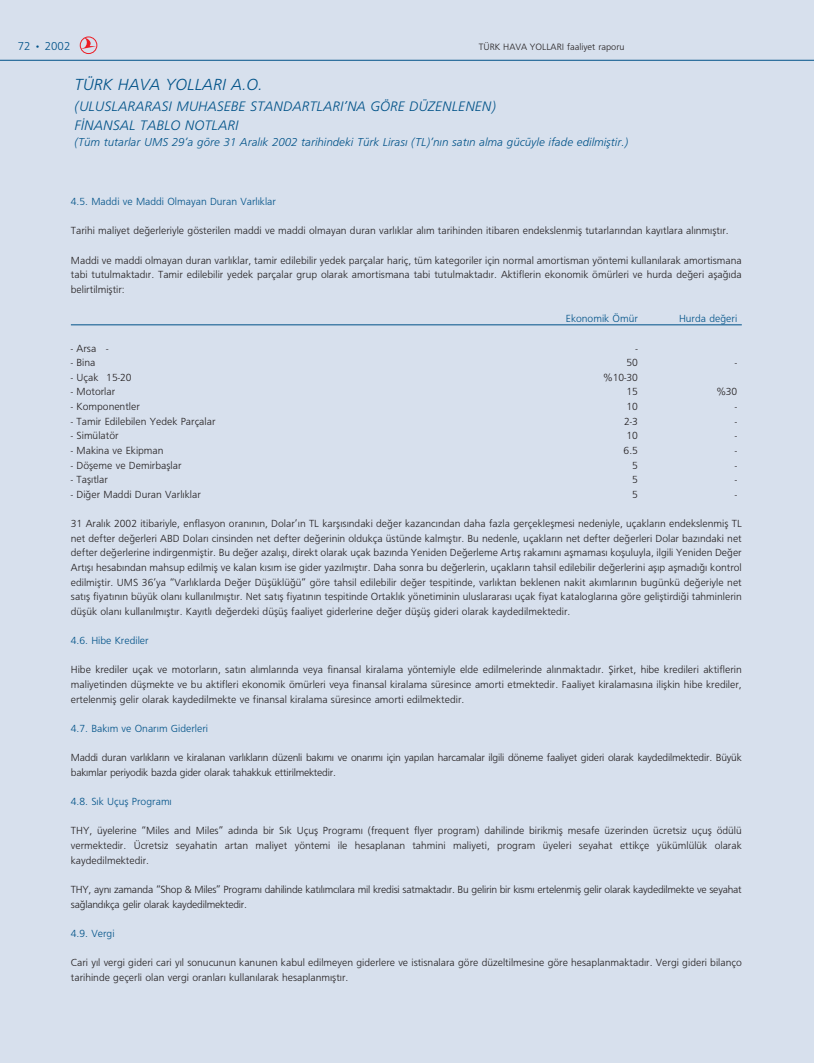
<style>
.page{position:relative;width:814px;height:1063px;background:#fff}
.page>*{position:absolute;margin:0;border:0;box-sizing:border-box;transform-origin:0 0}
.t1{font:italic 300 17.5px "Frutiger 46";color:#005288}
.t2{font:italic 300 15px/19px "Frutiger 46";color:#005288}
.t3{font:italic 300 12.5px "Frutiger 46";color:#005288}
.t4{font:300 12.5px "Frutiger 45";color:#005288}
.t5{font:300 11.25px/14.6px "Frutiger 45";color:#231f20;text-align:justify}
.t6{font:300 11.25px/14.6px "Frutiger 45";letter-spacing:-.02em;color:#231f20}
.t7{font:300 11.25px "Frutiger 45";color:#005288}
.t8{font:300 10px "Frutiger 45";color:#231f20}
</style>
<div class="page">
<div style="left:0;top:0;width:814px;height:1062px;background:#d7e0ed"></div>
<hr style="left:0;top:60px;width:814px;height:1px;background:#005288">
<hr style="left:71px;top:324px;width:671px;height:1px;background:#005288">
<svg style="left:81px;top:38px;width:15px;height:11px"></svg>
<div style="left:80px;top:37px;width:17px;height:17px;border:1px solid #ed1c24;border-radius:50%"></div>
<p class="t4" style="left:18px;top:41px;width:54px">72 • 2002</p>
<p class="t8" style="left:479px;top:43px;width:147px">TÜRK HAVA YOLLARI faaliyet raporu</p>
<h1 class="t1" style="left:74px;top:77px;width:190px">TÜRK HAVA YOLLARI A.O.</h1>
<h2 class="t2" style="left:74px;top:98px;width:423px">(ULUSLARARASI MUHASEBE STANDARTLARI’NA GÖRE DÜZENLENEN)<br>F‹NANSAL TABLO NOTLARI</h2>
<p class="t3" style="left:74px;top:137px;width:555px">(Tüm tutarlar UMS 29’a göre 31 Aral›k 2002 tarihindeki Türk Liras› (TL)’n›n sat›n alma gücüyle ifade edilmifltir.)</p>
<p class="t7" style="left:71px;top:197px;width:207px">4.5. Maddi ve Maddi Olmayan Duran Varl›klar</p>
<p class="t5" style="left:71px;top:224px;width:659px">Tarihi maliyet de¤erleriyle gösterilen maddi ve maddi olmayan duran varl›klar al›m tarihinden itibaren endekslenmifl tutarlar›ndan kay›tlara al›nm›flt›r.</p>
<p class="t5" style="left:71px;top:254px;width:672px">Maddi ve maddi olmayan duran varl›klar, tamir edilebilir yedek parçalar hariç, tüm kategoriler için normal amortisman yöntemi kullan›larak amortismana tabi tutulmaktad›r. Tamir edilebilir yedek parçalar grup olarak amortismana tabi tutulmaktad›r. Aktiflerin ekonomik ömürleri ve hurda de¤eri afla¤›da belirtilmifltir:</p>
<p class="t7" style="left:566px;top:314px;width:74px">Ekonomik Ömür</p>
<p class="t7" style="left:679px;top:314px;width:60px">Hurda de¤eri</p>
<p class="t5" style="left:71px;top:341px;width:39px">- Arsa -</p>
<p class="t5" style="left:635px;top:341px;width:4px">-</p>
<p class="t5" style="left:71px;top:356px;width:26px">- Bina</p>
<p class="t5" style="left:626px;top:356px;width:13px">50</p>
<p class="t5" style="left:735px;top:356px;width:4px">-</p>
<p class="t5" style="left:71px;top:371px;width:62px">- Uçak 15-20</p>
<p class="t5" style="left:603px;top:371px;width:36px">%10-30</p>
<p class="t5" style="left:71px;top:385px;width:46px">- Motorlar</p>
<p class="t5" style="left:626px;top:385px;width:13px">15</p>
<p class="t5" style="left:716px;top:385px;width:22px">%30</p>
<p class="t5" style="left:71px;top:400px;width:70px">- Komponentler</p>
<p class="t5" style="left:626px;top:400px;width:13px">10</p>
<p class="t5" style="left:735px;top:400px;width:4px">-</p>
<p class="t5" style="left:71px;top:414px;width:146px">- Tamir Edilebilen Yedek Parçalar</p>
<p class="t5" style="left:624px;top:414px;width:15px">2-3</p>
<p class="t5" style="left:735px;top:414px;width:4px">-</p>
<p class="t5" style="left:71px;top:429px;width:49px">- Simülatör</p>
<p class="t5" style="left:626px;top:429px;width:13px">10</p>
<p class="t5" style="left:735px;top:429px;width:4px">-</p>
<p class="t5" style="left:71px;top:444px;width:94px">- Makina ve Ekipman</p>
<p class="t5" style="left:623px;top:444px;width:16px">6.5</p>
<p class="t5" style="left:735px;top:444px;width:4px">-</p>
<p class="t5" style="left:71px;top:458px;width:112px">- Döfleme ve Demirbafllar</p>
<p class="t5" style="left:632px;top:458px;width:7px">5</p>
<p class="t5" style="left:735px;top:458px;width:4px">-</p>
<p class="t5" style="left:71px;top:473px;width:39px">- Tafl›tlar</p>
<p class="t5" style="left:632px;top:473px;width:7px">5</p>
<p class="t5" style="left:735px;top:473px;width:4px">-</p>
<p class="t5" style="left:71px;top:488px;width:131px">- Di¤er Maddi Duran Varl›klar</p>
<p class="t5" style="left:632px;top:488px;width:7px">5</p>
<p class="t5" style="left:735px;top:488px;width:4px">-</p>
<p class="t5" style="left:71px;top:517px;width:672px">31 Aral›k 2002 itibariyle, enflasyon oran›n›n, Dolar’›n TL karfl›s›ndaki de¤er kazanc›ndan daha fazla gerçekleflmesi nedeniyle, uçaklar›n endekslenmifl TL net defter de¤erleri ABD Dolar› cinsinden net defter de¤erinin oldukça üstünde kalm›flt›r. Bu nedenle, uçaklar›n net defter de¤erleri Dolar baz›ndaki net defter de¤erlerine indirgenmifltir. Bu de¤er azal›fl›, direkt olarak uçak baz›nda Yeniden De¤erleme Art›fl rakam›n› aflmamas› kofluluyla, ilgili Yeniden De¤er Art›fl› hesab›ndan mahsup edilmifl ve kalan k›s›m ise gider yaz›lm›flt›r. Daha sonra bu de¤erlerin, uçaklar›n tahsil edilebilir de¤erlerini afl›p aflmad›¤› kontrol edilmifltir. UMS 36’ya “Varl›klarda De¤er Düflüklü¤ü” göre tahsil edilebilir de¤er tespitinde, varl›ktan beklenen nakit ak›mlar›n›n bugünkü de¤eriyle net sat›fl fiyat›n›n büyük olan› kullan›lm›flt›r. Net sat›fl fiyat›n›n tespitinde Ortakl›k yönetiminin uluslararas› uçak fiyat kataloglar›na göre gelifltirdi¤i tahminlerin düflük olan› kullan›lm›flt›r. Kay›tl› de¤erdeki düflüfl faaliyet giderlerine de¤er düflüfl gideri olarak kaydedilmektedir.</p>
<p class="t7" style="left:71px;top:636px;width:79px">4.6. Hibe Krediler</p>
<p class="t5" style="left:71px;top:663px;width:672px">Hibe krediler uçak ve motorlar›n, sat›n al›mlar›nda veya finansal kiralama yöntemiyle elde edilmelerinde al›nmaktad›r. fiirket, hibe kredileri aktiflerin maliyetinden düflmekte ve bu aktifleri ekonomik ömürleri veya finansal kiralama süresince amorti etmektedir. Faaliyet kiralamas›na iliflkin hibe krediler, ertelenmifl gelir olarak kaydedilmekte ve finansal kiralama süresince amorti edilmektedir.</p>
<p class="t7" style="left:71px;top:724px;width:139px">4.7. Bak›m ve Onar›m Giderleri</p>
<p class="t6" style="left:71px;top:751px;width:672px">Maddi duran varl›klar›n ve kiralanan varl›klar›n düzenli bak›m› ve onar›m› için yap›lan harcamalar ilgili döneme faaliyet gideri olarak kaydedilmektedir. Büyük bak›mlar periyodik bazda gider olarak tahakkuk ettirilmektedir.</p>
<p class="t7" style="left:71px;top:797px;width:102px">4.8. S›k Uçufl Program›</p>
<p class="t5" style="left:71px;top:824px;width:672px">THY, üyelerine “Miles and Miles” ad›nda bir S›k Uçufl Program› (frequent flyer program) dahilinde birikmifl mesafe üzerinden ücretsiz uçufl ödülü vermektedir. Ücretsiz seyahatin artan maliyet yöntemi ile hesaplanan tahmini maliyeti, program üyeleri seyahat ettikçe yükümlülük olarak kaydedilmektedir.</p>
<p class="t6" style="left:71px;top:882px;width:672px">THY, ayn› zamanda “Shop &amp; Miles” Program› dahilinde kat›l›mc›lara mil kredisi satmaktad›r. Bu gelirin bir k›sm› ertelenmifl gelir olarak kaydedilmekte ve seyahat sa¤land›kça gelir olarak kaydedilmektedir.</p>
<p class="t7" style="left:71px;top:928px;width:45px">4.9. Vergi</p>
<p class="t5" style="left:71px;top:956px;width:672px">Cari y›l vergi gideri cari y›l sonucunun kanunen kabul edilmeyen giderlere ve istisnalara göre düzeltilmesine göre hesaplanmaktad›r. Vergi gideri bilanço tarihinde geçerli olan vergi oranlar› kullan›larak hesaplanm›flt›r.</p>
</div>
